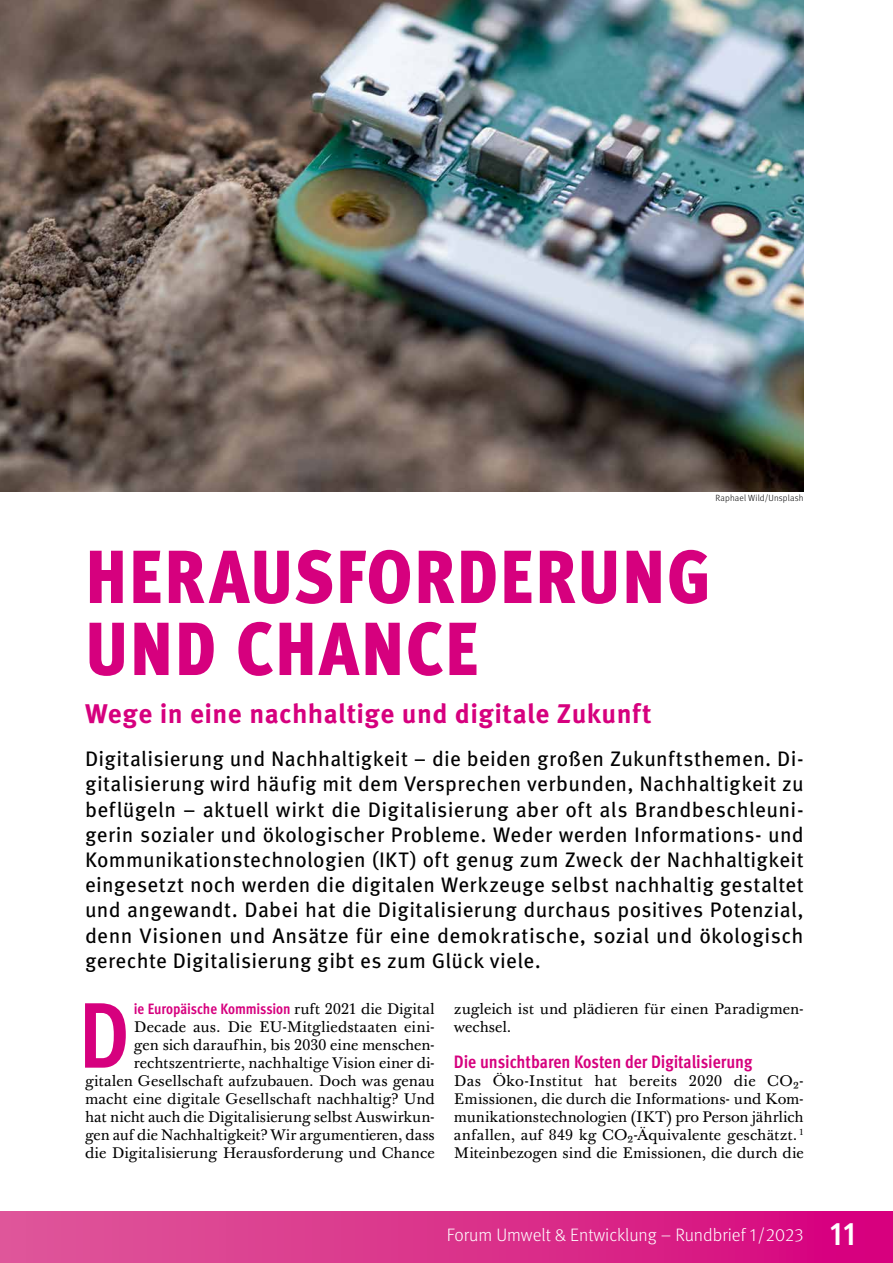
<style>
.page{position:relative;width:893px;height:1263px;background:#fff}
.page>*{position:absolute;margin:0;border:0;box-sizing:border-box;transform-origin:0 0}
.t1{font:700 condensed 93px "Meta Pro";color:#d6007e}
.t2{font:900 condensed 75px/72px "Meta Pro";letter-spacing:.025em;color:#d6007e}
.t3{font:700 27px "Meta Pro";letter-spacing:.015em;color:#d6007e}
.t4{font:21px/25.2px "Meta Pro";letter-spacing:.015em;color:#000;text-align:justify}
.t5{font:300 18px "Meta Pro";color:#fff}
.t6{font:700 condensed 18px "Meta Pro";color:#d6007e}
.t7{font:15px/18px "Baskerville 10 Pro";color:#000;text-align:right}
.t8{font:700 condensed 15px "Meta Pro";letter-spacing:-.005em;color:#d6007e}
.t9{font:300 9px "Meta Pro";letter-spacing:.015em;color:#000}
.s1{font-family:"Baskerville 10 Pro";font-weight:400;font-stretch:normal;color:#000}
.s2{font-weight:700;font-stretch:condensed;font-size:33px}
</style>
<div class="page">
<img style="left:0;top:0;width:804px;height:491px">
<div style="left:0;top:1212px;width:893px;height:51px;background:linear-gradient(to right,#de5c9a,#d6047d)"></div>
<p class="t9" style="left:716px;top:492px;width:90px">Raphael Wild/Unsplash</p>
<h2 class="t2" style="left:85px;top:537px;width:627px">HERAUSFORDERUNG<br>UND CHANCE</h2>
<h3 class="t3" style="left:85px;top:692px;width:568px">Wege in eine nachhaltige und digitale Zukunft</h3>
<p class="t4" style="left:85px;top:745px;width:720px">Digitalisierung und Nachhaltigkeit – die beiden großen Zukunftsthemen. Di&shy;gitalisierung wird häufig mit dem Versprechen verbunden, Nachhaltigkeit zu beflügeln – aktuell wirkt die Digitalisierung aber oft als Brandbeschleuni&shy;gerin sozialer und ökologischer Probleme. Weder werden Informations- und Kommunikationstechnologien (IKT) oft genug zum Zweck der Nachhaltigkeit eingesetzt noch werden die digitalen Werkzeuge selbst nachhaltig gestaltet und angewandt. Dabei hat die Digitalisierung durchaus positives Potenzial, denn Visionen und Ansätze für eine demokratische, sozial und ökologisch gerechte Digitalisierung gibt es zum Glück viele.</p>
<h1 class="t1" style="left:79px;top:964px;width:52px">D</h1>
<p class="t8" style="left:134px;top:997px;width:302px">ie Europäische Kommission <span class="s1">ruft 2021 die Digital</span></p>
<p class="t7" style="left:454px;top:1000px;width:351px;text-align:left">zugleich ist und plädieren für einen Paradigmen&shy;wechsel.</p>
<p class="t6" style="left:454px;top:1047px;width:300px">Die unsichtbaren Kosten der Digitalisierung</p>
<p class="t7" style="left:454px;top:1072px;width:351px;text-align:justify">Das Öko-Institut hat bereits 2020 die CO₂- Emissionen, die durch die Informations- und Kom&shy;munikationstechnologien (IKT) pro Person jährlich anfallen, auf 849 kg CO₂-Äquivalente geschätzt. <sup>1<br></sup>Miteinbezogen sind die Emissionen, die durch die</p>
<p class="t7" style="left:85px;top:1018px;width:351px">Decade aus. Die EU-Mitgliedstaaten eini-<br>gen sich daraufhin, bis 2030 eine menschen&shy;rechtszentrierte, nachhaltige Vision einer di&shy;gitalen Gesellschaft aufzubauen. Doch was genau macht eine digitale Gesellschaft nachhaltig? Und hat nicht auch die Digitalisierung selbst Auswirkun&shy;gen auf die Nachhaltigkeit? Wir argumentieren, dass die Digitalisierung Herausforderung und Chance</p>
<p class="t5" style="left:447px;top:1222px;width:412px">Forum Umwelt &amp; Entwicklung – Rundbrief 1/2023 <span class="s2">11</span></p>
</div>
